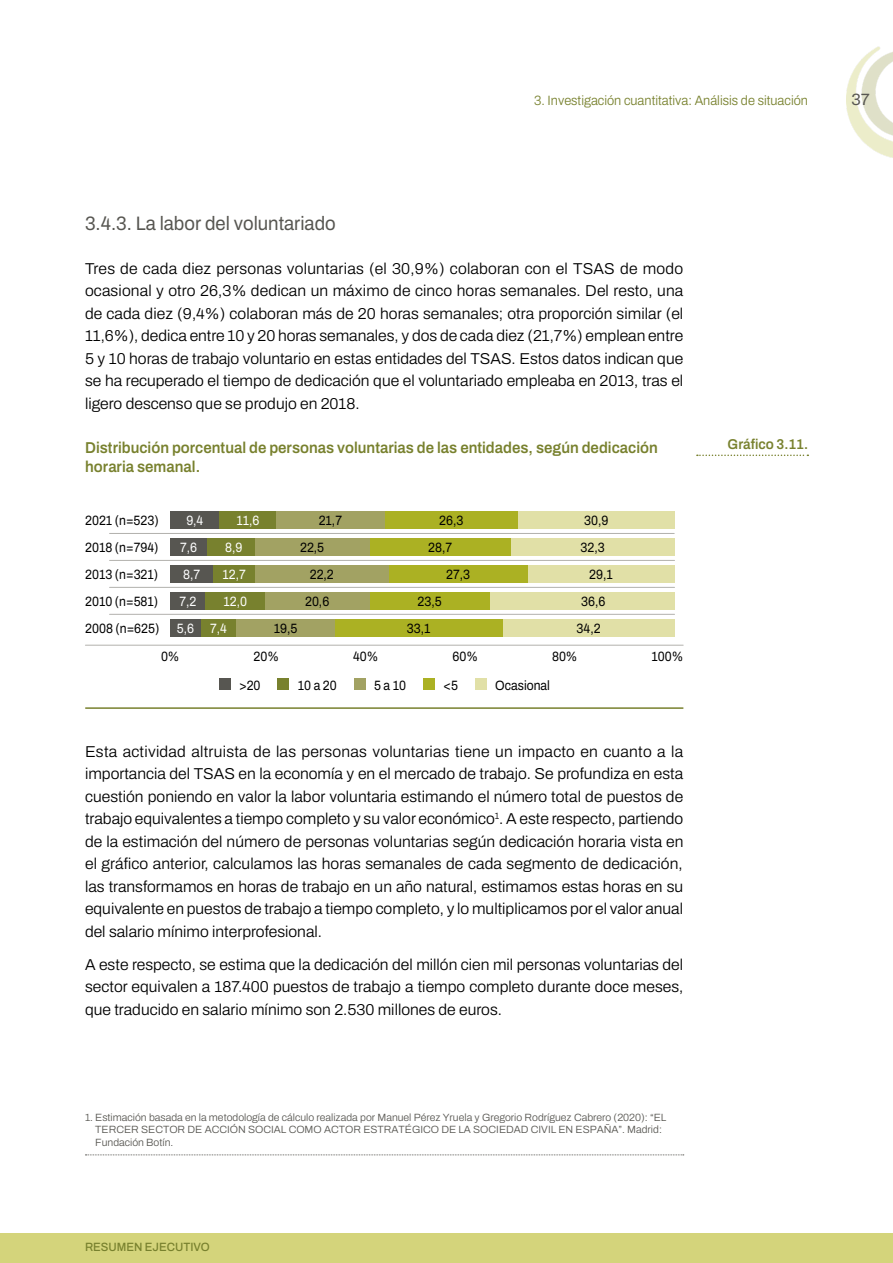
<style>
.page{position:relative;width:893px;height:1263px;background:#fff}
.page>*{position:absolute;margin:0;border:0;box-sizing:border-box;transform-origin:0 0}
.t1{font:19.5px "Archivo";color:#575651;scale:.95 1}
.t2{font:16.35px "Archivo";color:#575651}
.t3{font:300 15.75px/22.5px "Archivo";color:#000;text-align:justify}
.t4{font:600 15.75px "Archivo";color:#78812e;scale:.95 1}
.t5{font:600 14.25px "Archivo";color:#78812e;scale:.95 1}
.t6{font:13.5px/27px "Archivo";color:#000;text-align:justify;scale:.9 1}
.t7{font:300 13.5px "Archivo";color:#78812e;scale:.95 1}
.t8{font:13.5px/27px "Archivo";color:#fff;scale:.9 1}
.t9{font:500 12px "Archivo";color:#78812e;scale:.95 1}
.t10{font:300 10.5px/12.6px "Archivo";color:#575651}
</style>
<div class="page">
<div style="left:0;top:1233px;width:893px;height:30px;background:#d4d47b"></div>
<img style="left:846px;top:46px;width:47px;height:112px">
<hr style="left:85px;top:707px;width:598px;height:2px;background:#78812e">
<hr style="left:85px;top:645px;width:598px;height:1px;background:#b2b1ad">
<hr style="left:110px;top:533px;width:564px;height:1px;background:#b2b1ad">
<hr style="left:110px;top:560px;width:565px;height:1px;background:#b2b1ad">
<hr style="left:110px;top:587px;width:565px;height:1px;background:#b2b1ad">
<hr style="left:110px;top:614px;width:565px;height:1px;background:#b2b1ad">
<div style="left:518px;top:511px;width:156px;height:17px;background:#e1e0a7"></div>
<div style="left:384px;top:511px;width:134px;height:17px;background:#abb123"></div>
<div style="left:170px;top:511px;width:49px;height:17px;background:#575651"></div>
<div style="left:219px;top:511px;width:57px;height:17px;background:#78812e"></div>
<div style="left:276px;top:511px;width:108px;height:17px;background:#a2a263"></div>
<div style="left:511px;top:538px;width:163px;height:17px;background:#e1e0a7"></div>
<div style="left:370px;top:538px;width:141px;height:17px;background:#abb123"></div>
<div style="left:170px;top:538px;width:37px;height:17px;background:#575651"></div>
<div style="left:207px;top:538px;width:48px;height:17px;background:#78812e"></div>
<div style="left:255px;top:538px;width:115px;height:17px;background:#a2a263"></div>
<div style="left:527px;top:565px;width:148px;height:17px;background:#e1e0a7"></div>
<div style="left:389px;top:565px;width:138px;height:17px;background:#abb123"></div>
<div style="left:170px;top:565px;width:43px;height:17px;background:#575651"></div>
<div style="left:213px;top:565px;width:42px;height:17px;background:#78812e"></div>
<div style="left:255px;top:565px;width:134px;height:17px;background:#a2a263"></div>
<div style="left:490px;top:592px;width:184px;height:17px;background:#e1e0a7"></div>
<div style="left:503px;top:619px;width:171px;height:17px;background:#e1e0a7"></div>
<div style="left:370px;top:592px;width:120px;height:17px;background:#abb123"></div>
<div style="left:335px;top:619px;width:168px;height:17px;background:#abb123"></div>
<div style="left:170px;top:592px;width:36px;height:17px;background:#575651"></div>
<div style="left:170px;top:619px;width:31px;height:17px;background:#575651"></div>
<div style="left:206px;top:592px;width:59px;height:17px;background:#78812e"></div>
<div style="left:201px;top:619px;width:35px;height:17px;background:#78812e"></div>
<div style="left:265px;top:592px;width:105px;height:17px;background:#a2a263"></div>
<div style="left:236px;top:619px;width:99px;height:17px;background:#a2a263"></div>
<div style="left:219px;top:678px;width:12px;height:12px;background:#575651"></div>
<div style="left:278px;top:678px;width:11px;height:12px;background:#78812e"></div>
<div style="left:354px;top:678px;width:12px;height:12px;background:#a2a263"></div>
<div style="left:423px;top:678px;width:12px;height:12px;background:#abb123"></div>
<div style="left:475px;top:678px;width:12px;height:12px;background:#e1e0a7"></div>
<svg style="left:697px;top:455px;width:111px;height:1px"></svg>
<svg style="left:85px;top:1154px;width:599px;height:1px"></svg>
<p class="t7" style="left:534px;top:90px;width:290px">3. Investigación cuantitativa: Análisis de situación</p>
<p class="t1" style="left:85px;top:208px;width:265px">3.4.3. La labor del voluntariado</p>
<p class="t3" style="left:85px;top:257px;width:600px">Tres de cada diez personas voluntarias (el 30,9%) colaboran con el TSAS de modo ocasional y otro 26,3% dedican un máximo de cinco horas semanales. Del resto, una de cada diez (9,4%) colaboran más de 20 horas semanales; otra proporción similar (el 11,6%), dedica entre 10 y 20 horas semanales, y dos de cada diez (21,7%) emplean entre 5 y 10 horas de trabajo voluntario en estas entidades del TSAS. Estos datos indican que se ha recuperado el tiempo de dedicación que el voluntariado empleaba en 2013, tras el ligero descenso que se produjo en 2018.</p>
<p class="t4" style="left:85px;top:436px;width:604px">Distribución porcentual de personas voluntarias de las entidades, según dedicación</p>
<p class="t5" style="left:728px;top:433px;width:86px">Gráfico 3.11.</p>
<p class="t4" style="left:85px;top:455px;width:122px">horaria semanal.</p>
<p class="t6" style="left:85px;top:507px;width:84px">2021 (n=523)<br>2018 (n=794)<br>2013 (n=321)<br>2010 (n=581)<br>2008 (n=625)</p>
<p class="t8" style="left:186px;top:507px;width:20px">9,4</p>
<p class="t8" style="left:236px;top:507px;width:27px">11,6</p>
<p class="t6" style="left:319px;top:507px;width:27px">21,7</p>
<p class="t6" style="left:439px;top:507px;width:28px">26,3</p>
<p class="t6" style="left:584px;top:507px;width:28px">30,9</p>
<p class="t8" style="left:180px;top:534px;width:20px">7,6</p>
<p class="t8" style="left:225px;top:534px;width:21px">8,9</p>
<p class="t6" style="left:300px;top:534px;width:28px">22,5</p>
<p class="t6" style="left:428px;top:534px;width:28px">28,7</p>
<p class="t6" style="left:581px;top:534px;width:28px">32,3</p>
<p class="t8" style="left:183px;top:561px;width:20px">8,7</p>
<p class="t8" style="left:222px;top:561px;width:27px">12,7</p>
<p class="t6" style="left:310px;top:561px;width:28px">22,2</p>
<p class="t6" style="left:446px;top:561px;width:28px">27,3</p>
<p class="t6" style="left:589px;top:561px;width:28px">29,1</p>
<p class="t6" style="left:305px;top:587px;width:28px">20,6</p>
<p class="t6" style="left:274px;top:614px;width:28px">19,5</p>
<p class="t8" style="left:177px;top:587px;width:23px">7,2<br>5,6</p>
<p class="t8" style="left:210px;top:587px;width:42px;text-indent:13px">12,0<br>7,4</p>
<p class="t6" style="left:407px;top:587px;width:40px;text-indent:11px">23,5<br>33,1</p>
<p class="t6" style="left:577px;top:587px;width:33px;text-align:center">36,6<br>34,2</p>
<p class="t6" style="left:161px;top:643px;width:22px">0%</p>
<p class="t6" style="left:254px;top:643px;width:30px">20%</p>
<p class="t6" style="left:353px;top:643px;width:30px">40%</p>
<p class="t6" style="left:452px;top:643px;width:30px">60%</p>
<p class="t6" style="left:552px;top:643px;width:30px">80%</p>
<p class="t6" style="left:652px;top:643px;width:37px">100%</p>
<p class="t6" style="left:239px;top:672px;width:25px">&gt;20</p>
<p class="t6" style="left:298px;top:672px;width:45px">10 a 20</p>
<p class="t6" style="left:374px;top:672px;width:37px">5 a 10</p>
<p class="t6" style="left:443px;top:672px;width:18px">&lt;5</p>
<p class="t6" style="left:495px;top:672px;width:62px">Ocasional</p>
<p class="t3" style="left:85px;top:740px;width:600px">Esta actividad altruista de las personas voluntarias tiene un impacto en cuanto a la importancia del TSAS en la economía y en el mercado de trabajo. Se profundiza en esta cuestión poniendo en valor la labor voluntaria estimando el número total de puestos de trabajo equivalentes a tiempo completo y su valor económico<sup>1</sup>. A este respecto, partiendo de la estimación del número de personas voluntarias según dedicación horaria vista en el gráfico anterior, calculamos las horas semanales de cada segmento de dedicación, las transformamos en horas de trabajo en un año natural, estimamos estas horas en su equivalente en puestos de trabajo a tiempo completo, y lo multiplicamos por el valor anual del salario mínimo interprofesional.</p>
<p class="t3" style="left:85px;top:953px;width:600px">A este respecto, se estima que la dedicación del millón cien mil personas voluntarias del sector equivalen a 187.400 puestos de trabajo a tiempo completo durante doce meses, que traducido en salario mínimo son 2.530 millones de euros.</p>
<p class="t10" style="left:95px;top:1111px;width:573px;text-indent:-10px">1. Estimación basada en la metodología de cálculo realizada por Manuel Pérez Yruela y Gregorio Rodríguez Cabrero (2020): “EL<br>TERCER SECTOR DE ACCIÓN SOCIAL COMO ACTOR ESTRATÉGICO DE LA SOCIEDAD CIVIL EN ESPAÑA”. Madrid:<br>Fundación Botín.</p>
<p class="t9" style="left:85px;top:1238px;width:133px">RESUMEN EJECUTIVO</p>
<p class="t2" style="left:851px;top:87px;width:20px">37</p>
</div>
